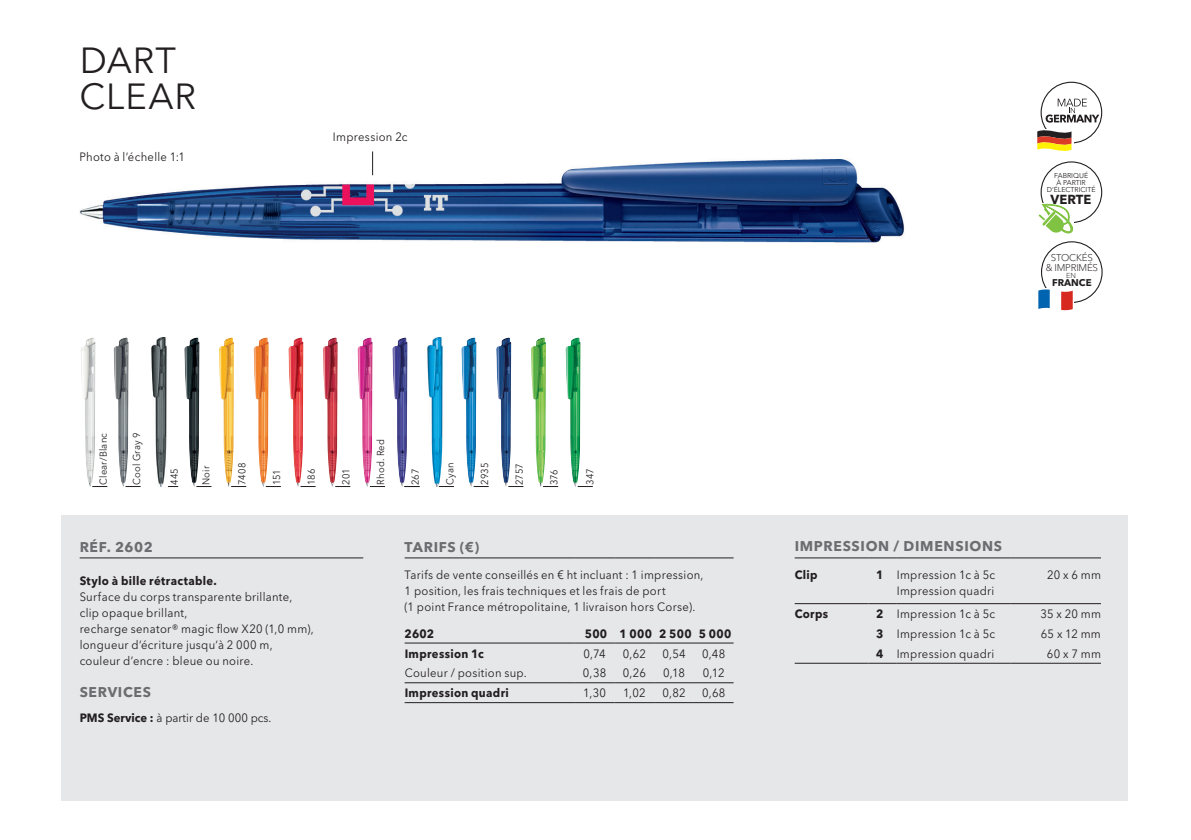
<style>
.page{position:relative;width:1191px;height:840px;background:#fff}
.page>*{position:absolute;margin:0;border:0;box-sizing:border-box;transform-origin:0 0}
.t1{font:36px/36px "Avenir Next W1 G";letter-spacing:.025em;color:#231f20}
.t2{font:700 14px "Avenir Next W1 G";letter-spacing:.05em;color:#6c6d70}
.t3{font:700 13px "Avenir Next W1 G";color:#231f20}
.t4{font:12px/16px "Avenir Next W1 G";letter-spacing:.025em;color:#231f20;scale:.94 1}
.t5{font:700 12px "Avenir Next W1 G";letter-spacing:.03em;color:#231f20;scale:.94 1}
.t6{font:12px "Avenir Next W1 G";color:#231f20;scale:.94 1}
.t7{font:10px "Avenir Next W1 G";letter-spacing:.025em;color:#231f20;scale:.94 1}
.t8{font:300 9.8px/9.6px "Avenir Next W1 G";letter-spacing:-.02em;color:#231f20;text-align:center}
.t9{font:700 9.8px "Avenir Next W1 G";color:#231f20}
.t10{font:300 7.2px "Avenir Next W1 G";color:#231f20}
.t11{font:7px "Avenir Next W1 G";color:#231f20}
.s1{font-weight:700}
</style>
<div class="page">
<div style="left:61px;top:515px;width:1066px;height:285px;background:#e6e7e9"></div>
<img style="left:80px;top:151px;width:825px;height:92px">
<img style="left:81px;top:337px;width:14px;height:149px">
<img style="left:184px;top:337px;width:15px;height:149px">
<img style="left:219px;top:337px;width:15px;height:149px">
<img style="left:253px;top:337px;width:16px;height:149px">
<img style="left:288px;top:337px;width:15px;height:149px">
<img style="left:323px;top:337px;width:15px;height:149px">
<img style="left:461px;top:337px;width:15px;height:149px">
<img style="left:358px;top:337px;width:14px;height:149px">
<img style="left:496px;top:337px;width:15px;height:149px">
<img style="left:392px;top:337px;width:15px;height:149px">
<img style="left:531px;top:337px;width:15px;height:149px">
<img style="left:427px;top:337px;width:16px;height:149px">
<img style="left:566px;top:337px;width:14px;height:149px">
<svg style="left:92px;top:486px;width:15px;height:1px"></svg>
<svg style="left:126px;top:486px;width:15px;height:1px"></svg>
<svg style="left:439px;top:486px;width:15px;height:1px"></svg>
<svg style="left:473px;top:486px;width:16px;height:1px"></svg>
<svg style="left:196px;top:486px;width:15px;height:1px"></svg>
<svg style="left:508px;top:486px;width:15px;height:1px"></svg>
<svg style="left:231px;top:486px;width:15px;height:1px"></svg>
<svg style="left:543px;top:486px;width:15px;height:1px"></svg>
<svg style="left:266px;top:486px;width:15px;height:1px"></svg>
<svg style="left:578px;top:486px;width:15px;height:1px"></svg>
<svg style="left:300px;top:486px;width:15px;height:1px"></svg>
<svg style="left:335px;top:486px;width:15px;height:1px"></svg>
<svg style="left:370px;top:486px;width:15px;height:1px"></svg>
<svg style="left:404px;top:486px;width:16px;height:1px"></svg>
<img style="left:151px;top:337px;width:16px;height:149px">
<img style="left:114px;top:337px;width:15px;height:149px">
<svg style="left:1037px;top:82px;width:65px;height:69px"></svg>
<svg style="left:1038px;top:161px;width:64px;height:73px"></svg>
<svg style="left:1038px;top:241px;width:64px;height:69px"></svg>
<hr style="left:80px;top:557px;width:283px;height:1px;background:#231f20">
<hr style="left:794px;top:557px;width:74px;height:1px;background:#231f20">
<svg style="left:868px;top:557px;width:28px;height:1px"></svg>
<hr style="left:896px;top:557px;width:114px;height:1px;background:#231f20">
<hr style="left:1010px;top:557px;width:91px;height:1px;background:#231f20">
<hr style="left:794px;top:603px;width:74px;height:1px;background:#231f20">
<svg style="left:868px;top:603px;width:28px;height:1px"></svg>
<hr style="left:896px;top:603px;width:114px;height:1px;background:#231f20">
<hr style="left:1010px;top:603px;width:91px;height:1px;background:#231f20">
<hr style="left:794px;top:662px;width:74px;height:1px;background:#231f20">
<svg style="left:868px;top:662px;width:28px;height:1px"></svg>
<hr style="left:896px;top:662px;width:114px;height:1px;background:#231f20">
<hr style="left:1010px;top:662px;width:91px;height:1px;background:#231f20">
<svg style="left:372px;top:151px;width:1px;height:24px"></svg>
<hr style="left:405px;top:557px;width:45px;height:1px;background:#231f20">
<hr style="left:450px;top:557px;width:125px;height:1px;background:#231f20">
<hr style="left:575px;top:557px;width:39px;height:1px;background:#231f20">
<hr style="left:614px;top:557px;width:40px;height:1px;background:#231f20">
<hr style="left:654px;top:557px;width:40px;height:1px;background:#231f20">
<hr style="left:694px;top:557px;width:39px;height:1px;background:#231f20">
<hr style="left:575px;top:642px;width:39px;height:1px;background:#231f20">
<hr style="left:405px;top:642px;width:45px;height:1px;background:#231f20">
<hr style="left:450px;top:642px;width:125px;height:1px;background:#231f20">
<hr style="left:614px;top:642px;width:40px;height:1px;background:#231f20">
<hr style="left:654px;top:642px;width:40px;height:1px;background:#231f20">
<hr style="left:694px;top:642px;width:39px;height:1px;background:#231f20">
<hr style="left:405px;top:682px;width:45px;height:1px;background:#231f20">
<hr style="left:450px;top:682px;width:125px;height:1px;background:#231f20">
<hr style="left:575px;top:682px;width:39px;height:1px;background:#231f20">
<hr style="left:614px;top:682px;width:40px;height:1px;background:#231f20">
<hr style="left:405px;top:702px;width:45px;height:1px;background:#231f20">
<hr style="left:450px;top:702px;width:125px;height:1px;background:#231f20">
<hr style="left:654px;top:682px;width:40px;height:1px;background:#231f20">
<hr style="left:694px;top:682px;width:39px;height:1px;background:#231f20">
<hr style="left:575px;top:702px;width:39px;height:1px;background:#231f20">
<hr style="left:614px;top:702px;width:40px;height:1px;background:#231f20">
<hr style="left:654px;top:702px;width:40px;height:1px;background:#231f20">
<hr style="left:694px;top:702px;width:39px;height:1px;background:#231f20">
<h1 class="t1" style="left:80px;top:42px;width:118px">DART<br>CLEAR</h1>
<p class="t4" style="left:79px;top:148px;width:114px">Photo à l‘échelle 1:1</p>
<p class="t4" style="left:333px;top:129px;width:81px">Impression 2c</p>
<p class="t7" style="left:97px;top:484px;width:57px;rotate:-90deg">Clear/Blanc</p>
<p class="t7" style="left:131px;top:484px;width:57px;rotate:-90deg">Cool Gray 9</p>
<p class="t7" style="left:168px;top:484px;width:19px;rotate:-90deg">445</p>
<p class="t7" style="left:236px;top:484px;width:25px;rotate:-90deg">7408</p>
<p class="t7" style="left:271px;top:484px;width:18px;rotate:-90deg">151</p>
<p class="t7" style="left:305px;top:484px;width:19px;rotate:-90deg">186</p>
<p class="t7" style="left:340px;top:484px;width:19px;rotate:-90deg">201</p>
<p class="t7" style="left:200px;top:484px;width:22px;rotate:-90deg">Noir</p>
<p class="t2" style="left:80px;top:538px;width:75px">RÉF. 2602</p>
<p class="t5" style="left:80px;top:573px;width:148px">Stylo à bille rétractable.</p>
<p class="t4" style="left:80px;top:588px;width:250px">Surface du corps transparente brillante, clip opaque brillant,<br>recharge senator® magic flow X20 (1,0 mm), longueur d‘écriture jusqu‘à 2 000 m, couleur d’encre : bleue ou noire.</p>
<p class="t2" style="left:80px;top:683px;width:73px">SERVICES</p>
<p class="t6" style="left:80px;top:710px;width:206px"><span class="s1">PMS Service :</span> à partir de 10 000 pcs.</p>
<p class="t7" style="left:374px;top:484px;width:50px;rotate:-90deg">Rhod. Red</p>
<p class="t7" style="left:409px;top:484px;width:19px;rotate:-90deg">267</p>
<p class="t7" style="left:444px;top:484px;width:25px;rotate:-90deg">Cyan</p>
<p class="t7" style="left:478px;top:484px;width:25px;rotate:-90deg">2935</p>
<p class="t7" style="left:513px;top:484px;width:25px;rotate:-90deg">2757</p>
<p class="t7" style="left:548px;top:484px;width:18px;rotate:-90deg">376</p>
<p class="t7" style="left:584px;top:484px;width:19px;rotate:-90deg">347</p>
<p class="t2" style="left:405px;top:538px;width:76px">TARIFS (€)</p>
<p class="t4" style="left:405px;top:566px;width:319px">Tarifs de vente conseillés en € ht incluant : 1 impression,<br>1 position, les frais techniques et les frais de port<br>(1 point France métropolitaine, 1 livraison hors Corse).</p>
<p class="t5" style="left:405px;top:625px;width:33px">2602</p>
<p class="t5" style="left:585px;top:625px;width:157px">500 1 000 2 500 5 000</p>
<p class="t5" style="left:405px;top:645px;width:86px">Impression 1c</p>
<p class="t4" style="left:583px;top:645px;width:25px">0,74</p>
<p class="t4" style="left:623px;top:645px;width:26px">0,62</p>
<p class="t4" style="left:662px;top:645px;width:26px">0,54</p>
<p class="t4" style="left:702px;top:645px;width:26px">0,48</p>
<p class="t4" style="left:405px;top:664px;width:131px">Couleur / position sup.</p>
<p class="t4" style="left:583px;top:664px;width:26px">0,38</p>
<p class="t4" style="left:623px;top:664px;width:26px">0,26</p>
<p class="t4" style="left:663px;top:664px;width:25px">0,18</p>
<p class="t4" style="left:703px;top:664px;width:25px">0,12</p>
<p class="t5" style="left:405px;top:685px;width:112px">Impression quadri</p>
<p class="t4" style="left:583px;top:684px;width:26px">1,30</p>
<p class="t4" style="left:623px;top:684px;width:25px">1,02</p>
<p class="t4" style="left:662px;top:684px;width:26px">0,82</p>
<p class="t4" style="left:702px;top:684px;width:26px">0,68</p>
<p class="t11" style="left:1054px;top:172px;width:35px">FABRIQUÉ</p>
<p class="t11" style="left:1056px;top:179px;width:31px">À PARTIR</p>
<p class="t11" style="left:1046px;top:185px;width:50px">D‘ÉLECTRICITÉ</p>
<p class="t3" style="left:1050px;top:191px;width:42px">VERTE</p>
<p class="t8" style="left:1045px;top:253px;width:54px">STOCKÉS<br>&amp; IMPRIMÉS</p>
<p class="t10" style="left:1066px;top:271px;width:11px">EN</p>
<p class="t9" style="left:1052px;top:276px;width:41px">FRANCE</p>
<p class="t2" style="left:794px;top:537px;width:209px">IMPRESSION / DIMENSIONS</p>
<p class="t5" style="left:794px;top:566px;width:26px">Clip</p>
<p class="t4" style="left:876px;top:566px;width:128px;text-align:right"><span class="s1">1</span> Impression 1c à 5c<br>Impression quadri</p>
<p class="t4" style="left:1047px;top:566px;width:59px">20 x 6 mm</p>
<p class="t5" style="left:794px;top:606px;width:37px">Corps</p>
<p class="t4" style="left:876px;top:606px;width:128px"><span class="s1">2</span> Impression 1c à 5c</p>
<p class="t4" style="left:1040px;top:606px;width:66px">35 x 20 mm</p>
<p class="t4" style="left:876px;top:625px;width:128px"><span class="s1">3</span> Impression 1c à 5c</p>
<p class="t4" style="left:1040px;top:625px;width:65px">65 x 12 mm</p>
<p class="t4" style="left:876px;top:645px;width:127px"><span class="s1">4</span> Impression quadri</p>
<p class="t4" style="left:1047px;top:645px;width:59px">60 x 7 mm</p>
</div>
